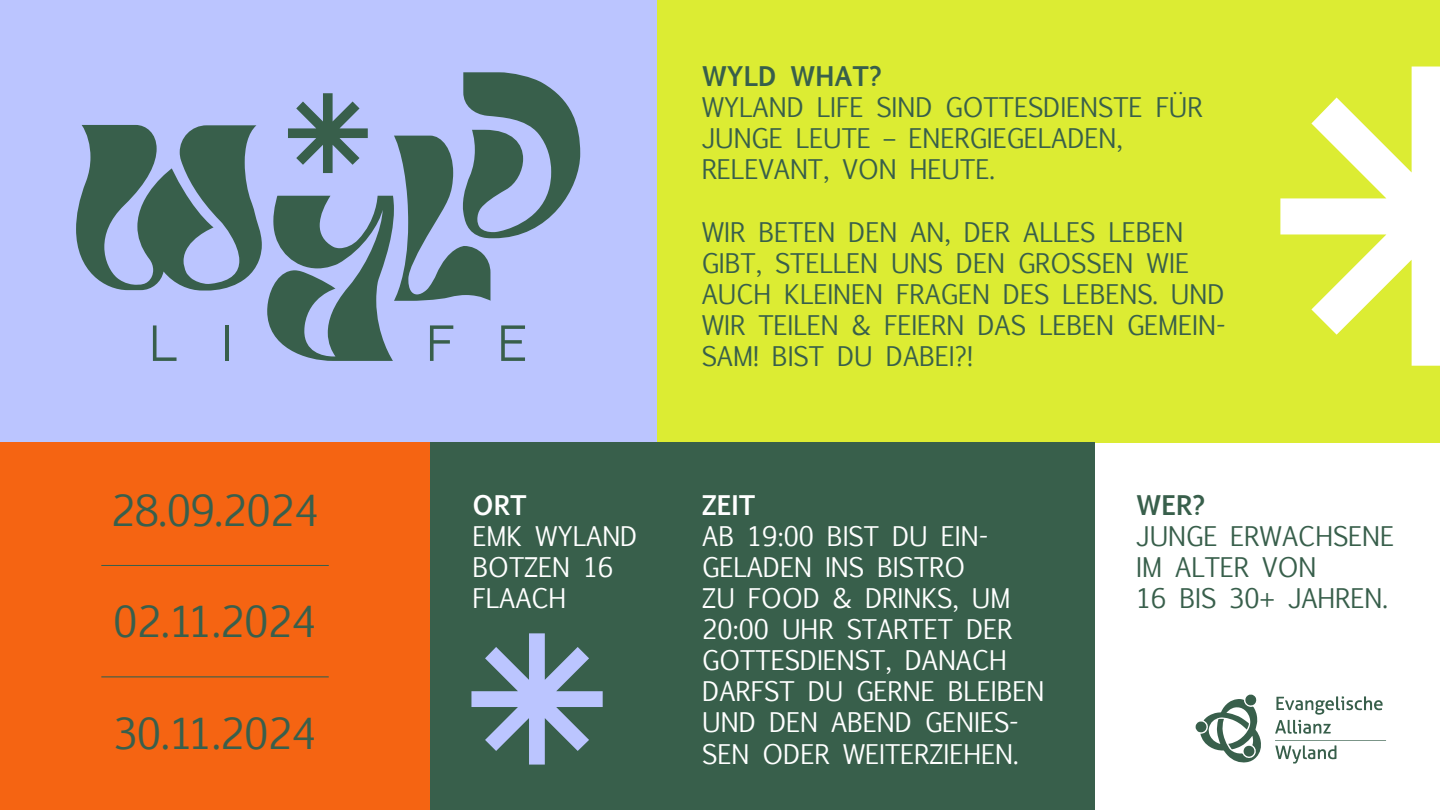
<style>
.page{position:relative;width:1440px;height:810px;background:#fff}
.page>*{position:absolute;margin:0;border:0;box-sizing:border-box;transform-origin:0 0}
.t1{font:40.8px "Euphemia UCAS";color:#385f4c}
.t2{font:25.88px/31px "Euphemia UCAS";color:#385f4b}
.t3{font:25.88px/31px "Euphemia UCAS";color:#fff}
.t4{font:700 25.88px "Euphemia UCAS";color:#385f4b}
.t5{font:700 25.88px "Euphemia UCAS";color:#fff}
</style>
<div class="page">
<div style="left:0;top:0;width:657px;height:442px;background:#bbc5ff"></div>
<div style="left:657px;top:0;width:783px;height:442px;background:#dcec33"></div>
<div style="left:0;top:442px;width:430px;height:368px;background:#f56412"></div>
<div style="left:430px;top:442px;width:665px;height:368px;background:#385f4b"></div>
<svg style="left:76px;top:72px;width:504px;height:289px"></svg>
<svg style="left:1280px;top:67px;width:160px;height:299px"></svg>
<svg style="left:471px;top:633px;width:132px;height:132px"></svg>
<svg style="left:1196px;top:695px;width:65px;height:68px"></svg>
<svg style="left:1275px;top:740px;width:111px;height:24px"></svg>
<svg style="left:1275px;top:696px;width:108px;height:38px"></svg>
<div style="left:1244px;top:746px;width:11px;height:11px;background:#385f4b;border-radius:50%"></div>
<hr style="left:101px;top:565px;width:228px;height:1px;background:#385f4c">
<hr style="left:101px;top:677px;width:228px;height:1px;background:#385f4c">
<h1 class="t1" style="left:111px;top:481px;width:209px">28.09.2024</h1>
<h1 class="t1" style="left:113px;top:592px;width:204px">02.11.2024</h1>
<h1 class="t1" style="left:113px;top:704px;width:204px">30.11.2024</h1>
<p class="t5" style="left:473px;top:486px;width:56px">ORT</p>
<p class="t3" style="left:473px;top:521px;width:166px">EMK WYLAND<br>BOTZEN 16<br>FLAACH</p>
<p class="t4" style="left:702px;top:57px;width:182px">WYLD WHAT?</p>
<p class="t2" style="left:702px;top:92px;width:503px">WYLAND LIFE SIND GOTTESDIENSTE FÜR<br>JUNGE LEUTE – ENERGIEGELADEN,<br>RELEVANT, VON HEUTE.</p>
<p class="t2" style="left:702px;top:216px;width:525px">WIR BETEN DEN AN, DER ALLES LEBEN<br>GIBT, STELLEN UNS DEN GROSSEN WIE<br>AUCH KLEINEN FRAGEN DES LEBENS. UND<br>WIR TEILEN &amp; FEIERN DAS LEBEN GEMEIN-<br>SAM! BIST DU DABEI?!</p>
<p class="t5" style="left:702px;top:486px;width:55px">ZEIT</p>
<p class="t3" style="left:702px;top:521px;width:344px">AB 19:00 BIST DU EIN-<br>GELADEN INS BISTRO<br>ZU FOOD &amp; DRINKS, UM<br>20:00 UHR STARTET DER<br>GOTTESDIENST, DANACH<br>DARFST DU GERNE BLEIBEN<br>UND DEN ABEND GENIES-<br>SEN ODER WEITERZIEHEN.</p>
<p class="t4" style="left:1136px;top:486px;width:71px">WER?</p>
<p class="t2" style="left:1136px;top:521px;width:259px">JUNGE ERWACHSENE<br>IM ALTER VON<br>16 BIS 30+ JAHREN.</p>
</div>
